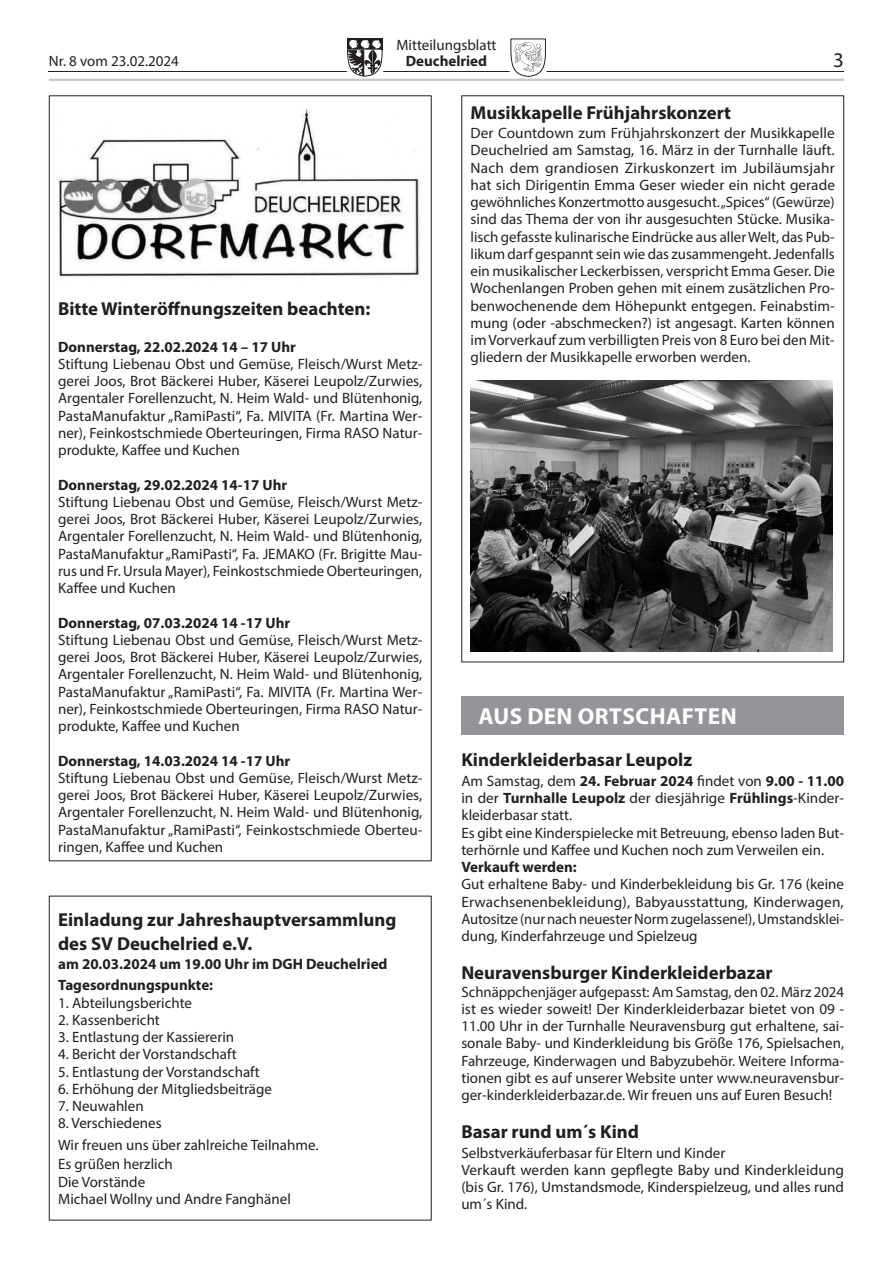
<style>
.page{position:relative;width:893px;height:1263px;background:#fff}
.page>*{position:absolute;margin:0;border:0;box-sizing:border-box;transform-origin:0 0}
.t1{font:700 23.25px "Myriad Pro";letter-spacing:.02em;color:#fff}
.t2{font:21px "Myriad Pro";color:#231f20}
.t3{font:700 18.75px/23.1px "Myriad Pro";color:#231f20}
.t4{font:15px/17.2px "Myriad Pro";color:#231f20;text-align:justify}
.t5{font:700 15px/21.5px "Myriad Pro";color:#231f20}
.s1{font-weight:700}
</style>
<div class="page">
<hr style="left:49px;top:71px;width:795px;height:1px;background:#231f20">
<svg style="left:347px;top:38px;width:36px;height:39px"></svg>
<svg style="left:510px;top:38px;width:36px;height:39px"></svg>
<img style="left:513px;top:40px;width:30px;height:33px">
<hr style="left:49px;top:79px;width:795px;height:2px;background:#c7c8ca">
<img style="left:58px;top:109px;width:362px;height:170px">
<div style="left:49px;top:896px;width:383px;height:324px;border:1px solid #231f20"></div>
<img style="left:471px;top:380px;width:361px;height:271px">
<div style="left:461px;top:696px;width:383px;height:38px;background:#939598"></div>
<p class="t4" style="left:396px;top:36px;width:102px">Mitteilungsblatt</p>
<p class="t4" style="left:49px;top:52px;width:132px">Nr. 8 vom 23.02.2024</p>
<p class="t5" style="left:406px;top:50px;width:83px">Deuchelried</p>
<h2 class="t2" style="left:833px;top:47px;width:12px">3</h2>
<p class="t3" style="left:58px;top:297px;width:314px">Bitte Winteröffnungszeiten beachten:</p>
<p class="t5" style="left:58px;top:335px;width:239px">Donnerstag, 22.02.2024 14 – 17 Uhr</p>
<p class="t4" style="left:58px;top:355px;width:366px">Stiftung Liebenau Obst und Gemüse, Fleisch/Wurst Metz&shy;gerei Joos, Brot Bäckerei Huber, Käserei Leupolz/Zurwies, Argentaler Forellenzucht, N. Heim Wald- und Blütenhonig, PastaManufaktur „RamiPasti“, Fa. MIVITA (Fr. Martina Wer&shy;ner), Feinkostschmiede Oberteuringen, Firma RASO Natur&shy;produkte, Kaffee und Kuchen</p>
<p class="t5" style="left:58px;top:473px;width:230px">Donnerstag, 29.02.2024 14-17 Uhr</p>
<p class="t4" style="left:58px;top:493px;width:366px">Stiftung Liebenau Obst und Gemüse, Fleisch/Wurst Metz&shy;gerei Joos, Brot Bäckerei Huber, Käserei Leupolz/Zurwies, Argentaler Forellenzucht, N. Heim Wald- und Blütenhonig, PastaManufaktur „RamiPasti“, Fa. JEMAKO (Fr. Brigitte Mau&shy;rus und Fr. Ursula Mayer), Feinkostschmiede Oberteuringen, Kaffee und Kuchen</p>
<p class="t5" style="left:58px;top:611px;width:234px">Donnerstag, 07.03.2024 14 -17 Uhr</p>
<p class="t4" style="left:58px;top:631px;width:366px">Stiftung Liebenau Obst und Gemüse, Fleisch/Wurst Metz&shy;gerei Joos, Brot Bäckerei Huber, Käserei Leupolz/Zurwies, Argentaler Forellenzucht, N. Heim Wald- und Blütenhonig, PastaManufaktur „RamiPasti“, Fa. MIVITA (Fr. Martina Wer&shy;ner), Feinkostschmiede Oberteuringen, Firma RASO Natur&shy;produkte, Kaffee und Kuchen</p>
<p class="t5" style="left:58px;top:749px;width:234px">Donnerstag, 14.03.2024 14 -17 Uhr</p>
<p class="t4" style="left:58px;top:769px;width:366px">Stiftung Liebenau Obst und Gemüse, Fleisch/Wurst Metz&shy;gerei Joos, Brot Bäckerei Huber, Käserei Leupolz/Zurwies, Argentaler Forellenzucht, N. Heim Wald- und Blütenhonig, PastaManufaktur „RamiPasti“, Feinkostschmiede Oberteu&shy;ringen, Kaffee und Kuchen</p>
<p class="t3" style="left:58px;top:908px;width:340px">Einladung zur Jahreshauptversammlung des SV Deuchelried e.V.</p>
<p class="t5" style="left:58px;top:953px;width:331px">am 20.03.2024 um 19.00 Uhr im DGH Deuchelried<br>Tagesordnungspunkte:</p>
<p class="t4" style="left:58px;top:994px;width:135px">1. Abteilungsberichte</p>
<p class="t4" style="left:58px;top:1011px;width:103px">2. Kassenbericht</p>
<p class="t4" style="left:58px;top:1028px;width:178px">3. Entlastung der Kassiererin</p>
<p class="t4" style="left:58px;top:1045px;width:180px">4. Bericht der Vorstandschaft</p>
<p class="t4" style="left:58px;top:1063px;width:203px">5. Entlastung der Vorstandschaft</p>
<p class="t4" style="left:58px;top:1080px;width:215px">6. Erhöhung der Mitgliedsbeiträge</p>
<p class="t4" style="left:58px;top:1097px;width:87px">7. Neuwahlen</p>
<p class="t4" style="left:58px;top:1112px;width:262px;line-height:21.5px">8. Verschiedenes<br>Wir freuen uns über zahlreiche Teilnahme.</p>
<p class="t4" style="left:58px;top:1155px;width:234px;text-align:left">Es grüßen herzlich<br>Die Vorstände<br>Michael Wollny und Andre Fanghänel</p>
<p class="t3" style="left:471px;top:100px;width:262px">Musikkapelle Frühjahrskonzert</p>
<p class="t4" style="left:471px;top:124px;width:366px">Der Countdown zum Frühjahrskonzert der Musikkapelle Deuchelried am Samstag, 16. März in der Turnhalle läuft.<br>Nach dem grandiosen Zirkuskonzert im Jubiläumsjahr hat sich Dirigentin Emma Geser wieder ein nicht gerade gewöhnliches Konzertmotto ausgesucht. „Spices“ (Gewürze) sind das Thema der von ihr ausgesuchten Stücke. Musika&shy;lisch gefasste kulinarische Eindrücke aus aller Welt, das Pub&shy;likum darf gespannt sein wie das zusammengeht. Jedenfalls ein musikalischer Leckerbissen, verspricht Emma Geser. Die Wochenlangen Proben gehen mit einem zusätzlichen Pro&shy;benwochenende dem Höhepunkt entgegen. Feinabstim&shy;mung (oder -abschmecken?) ist angesagt. Karten können im Vorverkauf zum verbilligten Preis von 8 Euro bei den Mit&shy;gliedern der Musikkapelle erworben werden.</p>
<h1 class="t1" style="left:479px;top:701px;width:260px">AUS DEN ORTSCHAFTEN</h1>
<p class="t3" style="left:461px;top:748px;width:232px">Kinderkleiderbasar Leupolz</p>
<p class="t4" style="left:461px;top:772px;width:384px;text-align:left">Am Samstag, dem <span class="s1">24. Februar 2024</span> findet von <span class="s1">9.00 - 11.00 </span>in der <span class="s1">Turnhalle Leupolz</span> der diesjährige <span class="s1">Frühlings</span>-Kinder&shy;kleiderbasar statt.<br>Es gibt eine Kinderspielecke mit Betreuung, ebenso laden But&shy;terhörnle und Kaffee und Kuchen noch zum Verweilen ein.</p>
<p class="t5" style="left:461px;top:856px;width:117px">Verkauft werden:</p>
<p class="t4" style="left:461px;top:875px;width:384px">Gut erhaltene Baby- und Kinderbekleidung bis Gr. 176 (keine Erwachsenenbekleidung), Babyausstattung, Kinderwagen, Autositze (nur nach neuester Norm zugelassene!), Umstandsklei&shy;dung, Kinderfahrzeuge und Spielzeug</p>
<p class="t3" style="left:461px;top:961px;width:313px">Neuravensburger Kinderkleiderbazar</p>
<p class="t4" style="left:461px;top:983px;width:384px">Schnäppchenjäger aufgepasst: Am Samstag, den 02. März 2024 ist es wieder soweit! Der Kinderkleiderbazar bietet von 09 - 11.00 Uhr in der Turnhalle Neuravensburg gut erhaltene, sai&shy;sonale Baby- und Kinderkleidung bis Größe 176, Spielsachen, Fahrzeuge, Kinderwagen und Babyzubehör. Weitere Informa&shy;tionen gibt es auf unserer Website unter www.neuravensbur&shy;ger-kinderkleiderbazar.de. Wir freuen uns auf Euren Besuch!</p>
<p class="t3" style="left:461px;top:1120px;width:179px">Basar rund um´s Kind</p>
<p class="t4" style="left:461px;top:1144px;width:384px;text-align:left">Selbstverkäuferbasar für Eltern und Kinder<br>Verkauft werden kann gepflegte Baby und Kinderkleidung (bis Gr. 176), Umstandsmode, Kinderspielzeug, und alles rund um´s Kind.</p>
</div>
